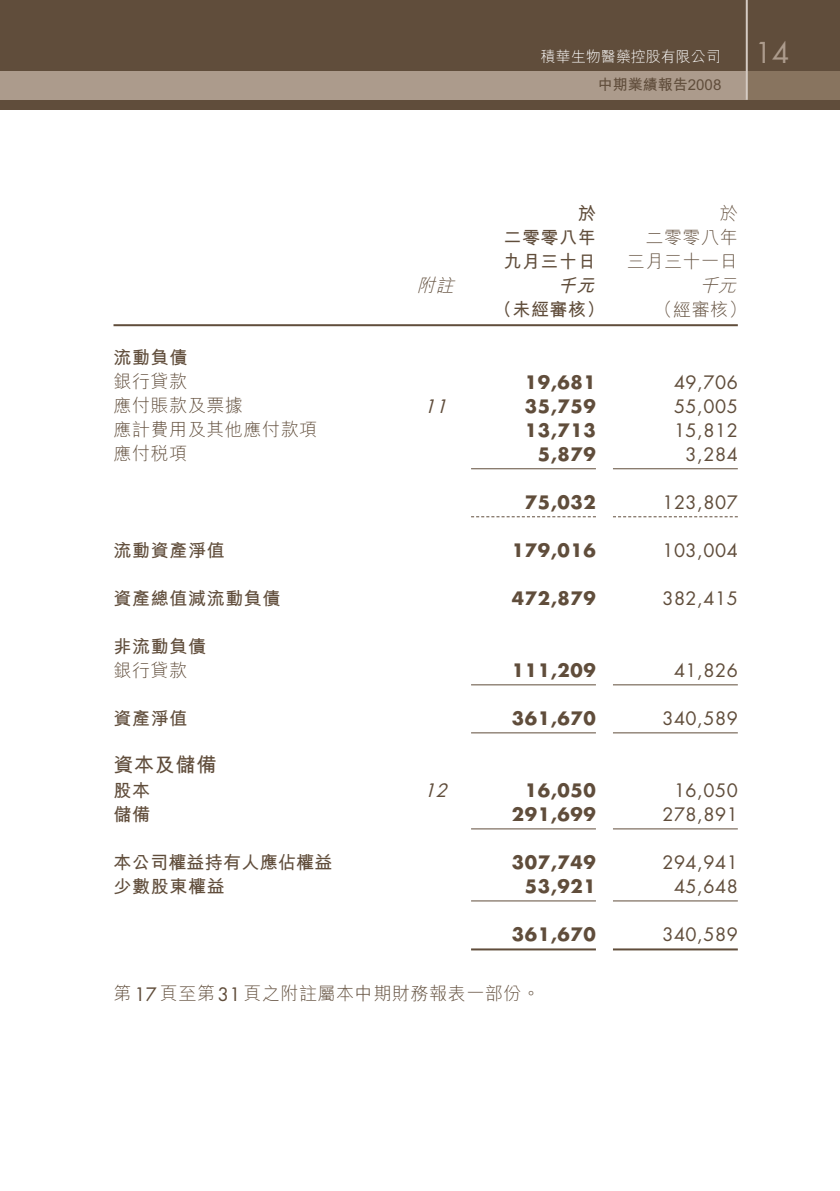
<style>
.page{position:relative;width:840px;height:1191px;background:#fff}
.page>*{position:absolute;margin:0;border:0;box-sizing:border-box;transform-origin:0 0}
.t1{font:20px "M Hei HK Bold E Ten B5 H";letter-spacing:.035em;color:#604d3b}
.t2{font:700 18px "Futura";letter-spacing:.035em;color:#604d3b}
.t3{font:18px "Futura";letter-spacing:.03em;color:#604d3b}
.t4{font:18px/24px "M Hei HK Light E Ten B5 H";letter-spacing:.03em;color:#604d3b;text-align:right}
.t5{font:18px/24px "M Hei HK Bold E Ten B5 H";letter-spacing:.035em;color:#604d3b;text-align:justify}
.t6{font:18px "M Hei HK Bold E Ten B5 H";letter-spacing:.015em;color:#604d3b}
.t7{font:italic 18px "M Hei HK Light E Ten B5 H";color:#604d3b}
.t8{font:italic 18px "Futura";color:#604d3b}
.t9{font:italic 18px "M Hei HK Bold E Ten B5 H";color:#604d3b}
.t10{font:15px "M Hei HK Light E Ten B5 H";color:#fff}
.t11{font:15px "M Hei HK Bold E Ten B5 H";color:#604d3b}
.s1{font-family:"Futura";font-size:28px;color:#ac9b8c}
.s2{font-family:"Futura"}
</style>
<div class="page">
<div style="left:0;top:0;width:839px;height:109px;background:#604d3b"></div>
<div style="left:0;top:72px;width:839px;height:28px;background:#ac9b8c"></div>
<div style="left:746px;top:72px;width:93px;height:28px;background:#88745f"></div>
<hr style="left:745px;top:0;width:2px;height:100px;background:#d5cbc3">
<hr style="left:113px;top:324px;width:624px;height:2px;background:#604d3b">
<hr style="left:471px;top:468px;width:124px;height:1px;background:#604d3b">
<hr style="left:612px;top:468px;width:125px;height:1px;background:#604d3b">
<svg style="left:471px;top:516px;width:124px;height:1px"></svg>
<svg style="left:613px;top:516px;width:124px;height:1px"></svg>
<hr style="left:471px;top:684px;width:124px;height:1px;background:#604d3b">
<hr style="left:612px;top:684px;width:125px;height:1px;background:#604d3b">
<hr style="left:471px;top:732px;width:124px;height:1px;background:#604d3b">
<hr style="left:612px;top:732px;width:125px;height:1px;background:#604d3b">
<hr style="left:471px;top:828px;width:124px;height:1px;background:#604d3b">
<hr style="left:612px;top:828px;width:125px;height:1px;background:#604d3b">
<hr style="left:471px;top:900px;width:124px;height:1px;background:#604d3b">
<hr style="left:612px;top:900px;width:125px;height:1px;background:#604d3b">
<hr style="left:471px;top:948px;width:124px;height:2px;background:#604d3b">
<hr style="left:612px;top:948px;width:125px;height:2px;background:#604d3b">
<p class="t10" style="left:540px;top:51px;width:250px">積華生物醫藥控股有限公司 <span class="s1">14</span></p>
<p class="t11" style="left:597px;top:79px;width:125px">中期業績報告2008</p>
<p class="t5" style="left:503px;top:204px;width:94px;text-indent:74px">於二零零八年九月三十日</p>
<p class="t4" style="left:626px;top:204px;width:112px">於<br>二零零八年三月三十一日</p>
<p class="t7" style="left:416px;top:279px;width:43px">附註</p>
<p class="t9" style="left:557px;top:279px;width:43px">千元</p>
<p class="t7" style="left:699px;top:279px;width:43px">千元</p>
<p class="t5" style="left:493px;top:300px;width:113px">（未經審核）</p>
<p class="t4" style="left:654px;top:300px;width:94px">（經審核）</p>
<p class="t5" style="left:113px;top:348px;width:75px">流動負債</p>
<p class="t4" style="left:113px;top:372px;width:75px">銀行貸款</p>
<p class="t2" style="left:524px;top:373px;width:73px">19,681</p>
<p class="t3" style="left:673px;top:374px;width:65px">49,706</p>
<p class="t4" style="left:113px;top:396px;width:131px">應付賬款及票據</p>
<p class="t8" style="left:423px;top:398px;width:30px">11</p>
<p class="t2" style="left:524px;top:397px;width:73px">35,759</p>
<p class="t3" style="left:673px;top:398px;width:65px">55,005</p>
<p class="t4" style="left:113px;top:420px;width:205px">應計費用及其他應付款項</p>
<p class="t2" style="left:524px;top:421px;width:73px">13,713</p>
<p class="t3" style="left:673px;top:422px;width:65px">15,812</p>
<p class="t4" style="left:113px;top:444px;width:75px">應付稅項</p>
<p class="t2" style="left:537px;top:445px;width:60px">5,879</p>
<p class="t3" style="left:685px;top:446px;width:54px">3,284</p>
<p class="t2" style="left:524px;top:493px;width:73px">75,032</p>
<p class="t3" style="left:662px;top:494px;width:77px">123,807</p>
<p class="t5" style="left:113px;top:540px;width:113px">流動資產淨值</p>
<p class="t2" style="left:511px;top:541px;width:85px">179,016</p>
<p class="t3" style="left:662px;top:542px;width:77px">103,004</p>
<p class="t5" style="left:113px;top:588px;width:168px">資產總值減流動負債</p>
<p class="t2" style="left:511px;top:589px;width:85px">472,879</p>
<p class="t3" style="left:662px;top:590px;width:77px">382,415</p>
<p class="t5" style="left:113px;top:636px;width:94px">非流動負債</p>
<p class="t4" style="left:113px;top:660px;width:75px">銀行貸款</p>
<p class="t2" style="left:511px;top:661px;width:85px">111,209</p>
<p class="t3" style="left:673px;top:662px;width:65px">41,826</p>
<p class="t5" style="left:113px;top:708px;width:75px">資產淨值</p>
<p class="t2" style="left:511px;top:709px;width:85px">361,670</p>
<p class="t3" style="left:662px;top:710px;width:77px">340,589</p>
<p class="t1" style="left:113px;top:757px;width:104px">資本及儲備</p>
<p class="t5" style="left:113px;top:780px;width:38px">股本</p>
<p class="t8" style="left:423px;top:782px;width:30px">12</p>
<p class="t2" style="left:524px;top:781px;width:73px">16,050</p>
<p class="t3" style="left:673px;top:782px;width:65px">16,050</p>
<p class="t5" style="left:113px;top:804px;width:38px">儲備</p>
<p class="t2" style="left:511px;top:805px;width:85px">291,699</p>
<p class="t3" style="left:662px;top:806px;width:77px">278,891</p>
<p class="t6" style="left:113px;top:855px;width:220px">本公司權益持有人應佔權益</p>
<p class="t2" style="left:511px;top:853px;width:85px">307,749</p>
<p class="t3" style="left:662px;top:854px;width:77px">294,941</p>
<p class="t5" style="left:113px;top:876px;width:113px">少數股東權益</p>
<p class="t2" style="left:524px;top:877px;width:73px">53,921</p>
<p class="t3" style="left:673px;top:878px;width:65px">45,648</p>
<p class="t2" style="left:511px;top:925px;width:85px">361,670</p>
<p class="t3" style="left:662px;top:926px;width:77px">340,589</p>
<p class="t4" style="left:113px;top:984px;width:428px">第<span class="s2">17</span>頁至第<span class="s2">31</span>頁之附註屬本中期財務報表一部份。</p>
</div>
